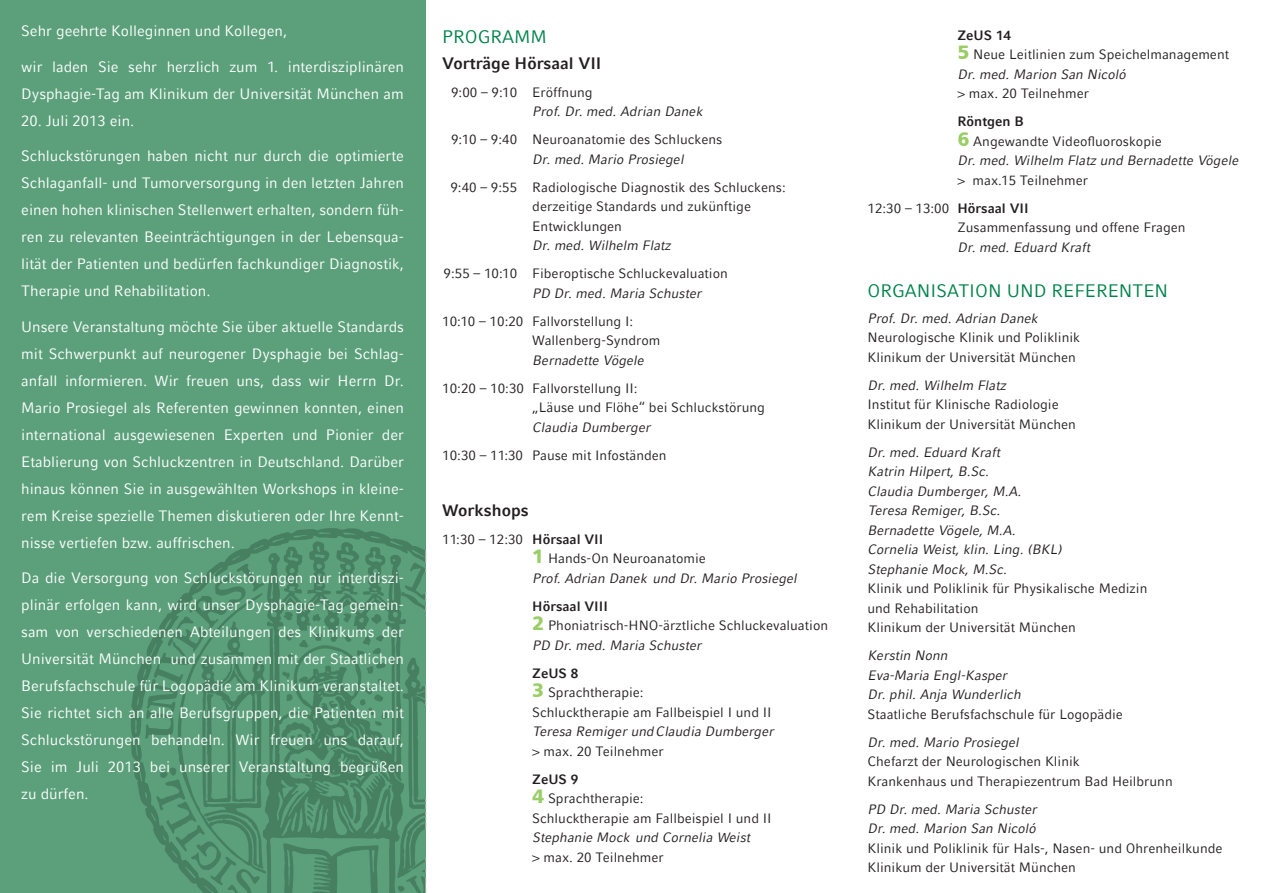
<style>
.page{position:relative;width:1263px;height:893px;background:#fff}
.page>*{position:absolute;margin:0;border:0;box-sizing:border-box;transform-origin:0 0}
.t1{font:18px "LMU Compatil Fact";color:#01824a}
.t2{font:700 16.5px "LMU Compatil Fact";color:#231f20}
.t3{font:15px/27px "LMU Compatil Fact";color:#fff;text-align:justify}
.t4{font:13.5px/19.5px "LMU Compatil Fact";color:#231f20}
.t5{font:italic 13.5px/19.5px "LMU Compatil Fact";color:#231f20}
.s1{font-style:normal}
.s2{font-weight:700;font-style:normal}
.s3{font-family:"Humanist 777 BT Black B";font-style:normal;font-size:19.5px;color:#99cd65}
.s4{font-weight:700}
.s5{font-family:"Humanist 777 BT Black B";font-size:19.5px;color:#99cd65}
.s6{font-style:italic}
</style>
<div class="page">
<div style="left:0;top:0;width:425px;height:893px;background:#5ba07b"></div>
<svg style="left:131px;top:528px;width:293px;height:277px"></svg>
<svg style="left:262px;top:541px;width:144px;height:352px"></svg>
<svg style="left:281px;top:611px;width:12px;height:9px"></svg>
<svg style="left:343px;top:613px;width:8px;height:9px"></svg>
<svg style="left:312px;top:614px;width:9px;height:7px"></svg>
<svg style="left:371px;top:614px;width:11px;height:10px"></svg>
<svg style="left:330px;top:635px;width:8px;height:7px"></svg>
<svg style="left:285px;top:632px;width:37px;height:16px"></svg>
<svg style="left:344px;top:635px;width:40px;height:21px"></svg>
<svg style="left:287px;top:654px;width:7px;height:7px"></svg>
<svg style="left:282px;top:671px;width:8px;height:8px"></svg>
<svg style="left:286px;top:694px;width:7px;height:7px"></svg>
<svg style="left:321px;top:703px;width:13px;height:18px"></svg>
<svg style="left:360px;top:662px;width:28px;height:64px"></svg>
<svg style="left:290px;top:734px;width:12px;height:12px"></svg>
<svg style="left:306px;top:805px;width:7px;height:11px"></svg>
<svg style="left:283px;top:843px;width:97px;height:50px"></svg>
<svg style="left:399px;top:550px;width:27px;height:63px"></svg>
<svg style="left:396px;top:658px;width:30px;height:235px"></svg>
<svg style="left:145px;top:564px;width:121px;height:329px"></svg>
<p class="t3" style="left:21px;top:17px;width:267px">Sehr geehrte Kolleginnen und Kollegen,</p>
<p class="t3" style="left:21px;top:53px;width:384px">wir laden Sie sehr herzlich zum 1. interdisziplinären<br>Dysphagie-Tag am Klinikum der Universität München am</p>
<p class="t3" style="left:21px;top:107px;width:115px">20. Juli 2013 ein.</p>
<p class="t3" style="left:21px;top:142px;width:384px">Schluckstörungen haben nicht nur durch die optimierte Schlaganfall- und Tumorversorgung in den letzten Jahren einen hohen klinischen Stellenwert erhalten, sondern füh&shy;ren zu relevanten Beeinträchtigungen in der Lebensqua&shy;lität der Patienten und bedürfen fachkundiger Diagnostik, Therapie und Rehabilitation.</p>
<p class="t3" style="left:21px;top:313px;width:384px">Unsere Veranstaltung möchte Sie über aktuelle Standards mit Schwerpunkt auf neurogener Dysphagie bei Schlag&shy;anfall informieren. Wir freuen uns, dass wir Herrn Dr.<br>Mario Prosiegel als Referenten gewinnen konnten, einen international ausgewiesenen Experten und Pionier der Etablierung von Schluckzentren in Deutschland. Darüber hinaus können Sie in ausgewählten Workshops in kleine&shy;rem Kreise spezielle Themen diskutieren oder Ihre Kennt&shy;nisse vertiefen bzw. auffrischen.</p>
<p class="t3" style="left:21px;top:564px;width:384px">Da die Versorgung von Schluckstörungen nur interdiszi&shy;plinär erfolgen kann, wird unser Dysphagie-Tag gemein&shy;sam von verschiedenen Abteilungen des Klinikums der Universität München und zusammen mit der Staatlichen Berufsfachschule für Logopädie am Klinikum veranstaltet.<br>Sie richtet sich an alle Berufsgruppen, die Patienten mit Schluckstörungen behandeln. Wir freuen uns darauf, Sie im Juli 2013 bei unserer Veranstaltung begrüßen zu dürfen.</p>
<p class="t1" style="left:442px;top:26px;width:106px">PROGRAMM</p>
<p class="t2" style="left:442px;top:53px;width:161px">Vorträge Hörsaal VII</p>
<p class="t4" style="left:451px;top:82px;width:143px">9:00 – 9:10 Eröffnung</p>
<p class="t5" style="left:532px;top:102px;width:172px">Prof. Dr. med. Adrian Danek</p>
<p class="t4" style="left:451px;top:130px;width:273px">9:10 – 9:40 Neuroanatomie des Schluckens</p>
<p class="t5" style="left:532px;top:149px;width:153px">Dr. med. Mario Prosiegel</p>
<p class="t4" style="left:532px;top:177px;width:255px;text-indent:-82px">9:40 – 9:55 Radiologische Diagnostik des Schluckens: derzeitige Standards und zukünftige<br>Entwicklungen</p>
<p class="t5" style="left:532px;top:236px;width:140px">Dr. med. Wilhelm Flatz</p>
<p class="t4" style="left:444px;top:264px;width:286px">9:55 – 10:10 Fiberoptische Schluckevaluation</p>
<p class="t5" style="left:532px;top:283px;width:171px">PD Dr. med. Maria Schuster</p>
<p class="t4" style="left:532px;top:311px;width:130px;text-indent:-90px">10:10 – 10:20 Fallvorstellung I:<br>Wallenberg-Syndrom</p>
<p class="t5" style="left:532px;top:350px;width:113px">Bernadette Vögele</p>
<p class="t4" style="left:532px;top:378px;width:234px;text-indent:-90px">10:20 – 10:30 Fallvorstellung II:<br>„Läuse und Flöhe“ bei Schluckstörung</p>
<p class="t5" style="left:532px;top:417px;width:120px">Claudia Dumberger</p>
<p class="t4" style="left:442px;top:445px;width:226px">10:30 – 11:30 Pause mit Infoständen</p>
<p class="t2" style="left:442px;top:500px;width:88px">Workshops</p>
<p class="t5" style="left:532px;top:529px;width:266px;text-indent:-90px"><span class="s1">11:30 – 12:30</span> <span class="s2">Hörsaal VII<br></span><span class="s3">1</span> <span class="s1">Hands-On Neuroanatomie<br></span>Prof. Adrian Danek und Dr. Mario Prosiegel</p>
<p class="t4" style="left:532px;top:596px;width:297px"><span class="s4">Hörsaal VIII<br></span><span class="s5">2</span> Phoniatrisch-HNO-ärztliche Schluckevaluation<br><span class="s6">PD Dr. med. Maria Schuster</span></p>
<p class="t4" style="left:532px;top:663px;width:241px"><span class="s4">ZeUS 8<br></span><span class="s5">3</span> Sprachtherapie:<br>Schlucktherapie am Fallbeispiel I und II</p>
<p class="t5" style="left:532px;top:722px;width:243px">Teresa Remiger und Claudia Dumberger</p>
<p class="t4" style="left:532px;top:741px;width:133px">&gt; max. 20 Teilnehmer</p>
<p class="t4" style="left:532px;top:769px;width:241px"><span class="s4">ZeUS 9<br></span><span class="s5">4</span> Sprachtherapie:<br>Schlucktherapie am Fallbeispiel I und II</p>
<p class="t5" style="left:532px;top:828px;width:219px">Stephanie Mock und Cornelia Weist</p>
<p class="t4" style="left:532px;top:847px;width:133px">&gt; max. 20 Teilnehmer</p>
<p class="t4" style="left:957px;top:25px;width:273px"><span class="s4">ZeUS 14<br></span><span class="s5">5</span> Neue Leitlinien zum Speichelmanagement<br><span class="s6">Dr. med. Marion San Nicoló</span></p>
<p class="t4" style="left:957px;top:84px;width:133px">&gt; max. 20 Teilnehmer</p>
<p class="t5" style="left:957px;top:112px;width:282px"><span class="s2">Röntgen B<br></span><span class="s3">6</span> <span class="s1">Angewandte Videofluoroskopie<br></span>Dr. med. Wilhelm Flatz und Bernadette Vögele</p>
<p class="t4" style="left:867px;top:166px;width:222px;line-height:28px;text-indent:90px">&gt; max.15 Teilnehmer<br>12:30 – 13:00 <span class="s4">Hörsaal VII</span></p>
<p class="t4" style="left:957px;top:218px;width:230px">Zusammenfassung und offene Fragen</p>
<p class="t5" style="left:957px;top:237px;width:134px">Dr. med. Eduard Kraft</p>
<p class="t1" style="left:867px;top:281px;width:302px">ORGANISATION UND REFERENTEN</p>
<p class="t5" style="left:867px;top:308px;width:172px">Prof. Dr. med. Adrian Danek</p>
<p class="t4" style="left:867px;top:328px;width:214px">Neurologische Klinik und Poliklinik<br>Klinikum der Universität München</p>
<p class="t5" style="left:867px;top:375px;width:140px">Dr. med. Wilhelm Flatz</p>
<p class="t4" style="left:867px;top:395px;width:210px">Institut für Klinische Radiologie<br>Klinikum der Universität München</p>
<p class="t5" style="left:867px;top:442px;width:196px">Dr. med. Eduard Kraft<br>Katrin Hilpert, B.Sc.<br>Claudia Dumberger, M.A.<br>Teresa Remiger, B.Sc.<br>Bernadette Vögele, M.A.<br>Cornelia Weist, klin. Ling. (BKL)<br>Stephanie Mock, M.Sc.</p>
<p class="t4" style="left:867px;top:579px;width:281px">Klinik und Poliklinik für Physikalische Medizin und Rehabilitation<br>Klinikum der Universität München</p>
<p class="t5" style="left:867px;top:646px;width:155px">Kerstin Nonn<br>Eva-Maria Engl-Kasper<br>Dr. phil. Anja Wunderlich</p>
<p class="t4" style="left:867px;top:704px;width:257px">Staatliche Berufsfachschule für Logopädie</p>
<p class="t5" style="left:867px;top:732px;width:153px">Dr. med. Mario Prosiegel</p>
<p class="t4" style="left:867px;top:752px;width:307px">Chefarzt der Neurologischen Klinik<br>Krankenhaus und Therapiezentrum Bad Heilbrunn</p>
<p class="t5" style="left:867px;top:799px;width:171px">PD Dr. med. Maria Schuster<br>Dr. med. Marion San Nicoló</p>
<p class="t4" style="left:867px;top:838px;width:357px">Klinik und Poliklinik für Hals-, Nasen- und Ohrenheilkunde<br>Klinikum der Universität München</p>
</div>
